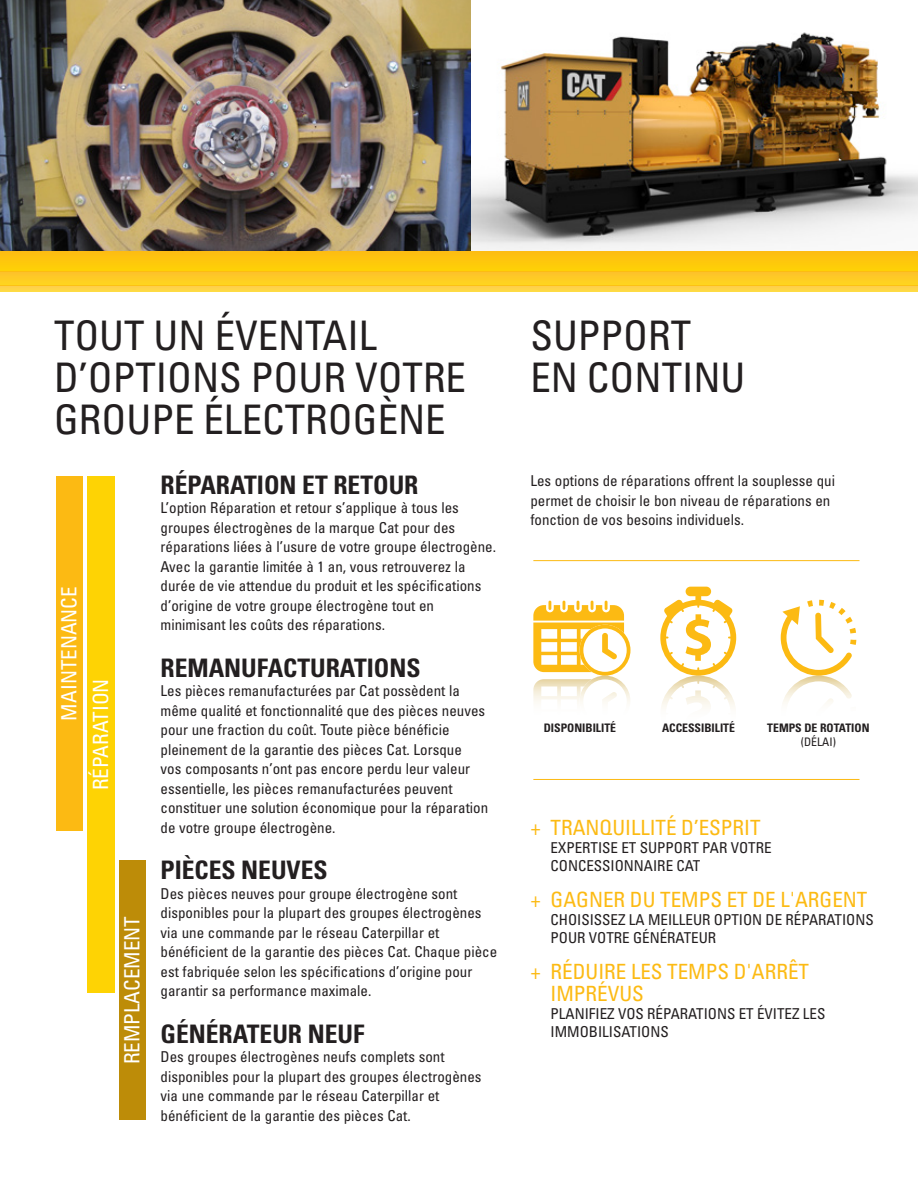
<style>
.page{position:relative;width:918px;height:1188px;background:#fff}
.page>*{position:absolute;margin:0;border:0;box-sizing:border-box;transform-origin:0 0}
.Headline_large_gray{font:condensed 40.8px/42.2px "Univers LT Std";color:#231f20}
.Headline_large_gray-2{font:700 condensed 25.5px "Univers LT Std";color:#231f20}
.Subhead_small_yellow{font:condensed 21px "Univers LT Std";color:#fcba13}
.Subhead_small_yellow-2{font:condensed 21px "Univers LT Std";color:#fff}
.Headline_small_black{font:condensed 15px/19.5px "Univers LT Std";color:#231f20}
.t1{font:700 condensed 11.7px "Univers LT Std";color:#231f20}
.t2{font:condensed 11.7px "Univers LT Std";color:#231f20}
</style>
<div class="page">
<img style="left:1px;top:0;width:917px;height:252px">
<img style="left:0;top:0;width:1px;height:264px">
<div style="left:0;top:252px;width:918px;height:20px;background:#fec80b"></div>
<div style="left:0;top:272px;width:918px;height:13px;background:#fecb25"></div>
<div style="left:0;top:285px;width:918px;height:7px;background:#fed449"></div>
<div style="left:56px;top:476px;width:27px;height:355px;background:#fcba13"></div>
<div style="left:87px;top:476px;width:27px;height:517px;background:#fed304"></div>
<div style="left:119px;top:861px;width:27px;height:259px;background:#bd8c08"></div>
<hr style="left:533px;top:779px;width:326px;height:1px;background:#fcba13">
<hr style="left:533px;top:560px;width:326px;height:1px;background:#fcba13">
<svg style="left:781px;top:600px;width:75px;height:103px"></svg>
<svg style="left:533px;top:601px;width:97px;height:102px"></svg>
<svg style="left:660px;top:587px;width:76px;height:121px"></svg>
<p class="Headline_large_gray" style="left:54px;top:314px;width:414px">TOUT UN ÉVENTAIL<br>D’OPTIONS POUR VOTRE<br>GROUPE ÉLECTROGÈNE</p>
<p class="Headline_large_gray" style="left:530px;top:314px;width:217px">SUPPORT<br>EN CONTINU</p>
<p class="Subhead_small_yellow-2" style="left:56px;top:721px;width:136px;rotate:-90deg">MAINTENANCE</p>
<p class="Subhead_small_yellow-2" style="left:87px;top:790px;width:113px;rotate:-90deg">RÉPARATION</p>
<p class="Subhead_small_yellow-2" style="left:119px;top:1064px;width:150px;rotate:-90deg">REMPLACEMENT</p>
<p class="Headline_large_gray-2" style="left:161px;top:469px;width:259px">RÉPARATION ET RETOUR</p>
<p class="Headline_small_black" style="left:161px;top:498px;width:337px">L’option Réparation et retour s’applique à tous les groupes électrogènes de la marque Cat pour des réparations liées à l’usure de votre groupe électrogène.<br>Avec la garantie limitée à 1 an, vous retrouverez la durée de vie attendue du produit et les spécifications d’origine de votre groupe électrogène tout en minimisant les coûts des réparations.</p>
<p class="Headline_large_gray-2" style="left:161px;top:652px;width:262px">REMANUFACTURATIONS</p>
<p class="Headline_small_black" style="left:161px;top:681px;width:329px">Les pièces remanufacturées par Cat possèdent la même qualité et fonctionnalité que des pièces neuves pour une fraction du coût. Toute pièce bénéficie pleinement de la garantie des pièces Cat. Lorsque<br>vos composants n’ont pas encore perdu leur valeur essentielle, les pièces remanufacturées peuvent constituer une solution économique pour la réparation de votre groupe électrogène.</p>
<p class="Headline_large_gray-2" style="left:161px;top:854px;width:169px">PIÈCES NEUVES</p>
<p class="Headline_small_black" style="left:161px;top:883px;width:338px">Des pièces neuves pour groupe électrogène sont disponibles pour la plupart des groupes électrogènes via une commande par le réseau Caterpillar et bénéficient de la garantie des pièces Cat. Chaque pièce est fabriquée selon les spécifications d’origine pour garantir sa performance maximale.</p>
<p class="Headline_large_gray-2" style="left:161px;top:1018px;width:205px">GÉNÉRATEUR NEUF</p>
<p class="Headline_small_black" style="left:161px;top:1047px;width:323px">Des groupes électrogènes neufs complets sont disponibles pour la plupart des groupes électrogènes via une commande par le réseau Caterpillar et bénéficient de la garantie des pièces Cat.</p>
<p class="Headline_small_black" style="left:530px;top:471px;width:306px">Les options de réparations offrent la souplesse qui permet de choisir le bon niveau de réparations en fonction de vos besoins individuels.</p>
<p class="t1" style="left:544px;top:721px;width:74px">DISPONIBILITÉ</p>
<p class="t1" style="left:662px;top:721px;width:75px">ACCESSIBILITÉ</p>
<p class="t1" style="left:767px;top:721px;width:104px">TEMPS DE ROTATION</p>
<p class="t2" style="left:801px;top:735px;width:37px">(DÉLAI)</p>
<p class="Subhead_small_yellow" style="left:530px;top:814px;width:232px">+ TRANQUILLITÉ D’ESPRIT</p>
<p class="Headline_small_black" style="left:551px;top:838px;width:222px;line-height:18px">EXPERTISE ET SUPPORT PAR VOTRE<br>CONCESSIONNAIRE CAT</p>
<p class="Subhead_small_yellow" style="left:530px;top:886px;width:338px">+ GAGNER DU TEMPS ET DE L'ARGENT</p>
<p class="Headline_small_black" style="left:551px;top:910px;width:325px;line-height:18px">CHOISISSEZ LA MEILLEUR OPTION DE RÉPARATIONS<br>POUR VOTRE GÉNÉRATEUR</p>
<p class="Subhead_small_yellow" style="left:530px;top:958px;width:280px">+ RÉDUIRE LES TEMPS D'ARRÊT</p>
<p class="Subhead_small_yellow" style="left:551px;top:980px;width:95px">IMPRÉVUS</p>
<p class="Headline_small_black" style="left:551px;top:1005px;width:276px;line-height:18px">PLANIFIEZ VOS RÉPARATIONS ET ÉVITEZ LES<br>IMMOBILISATIONS</p>
</div>
